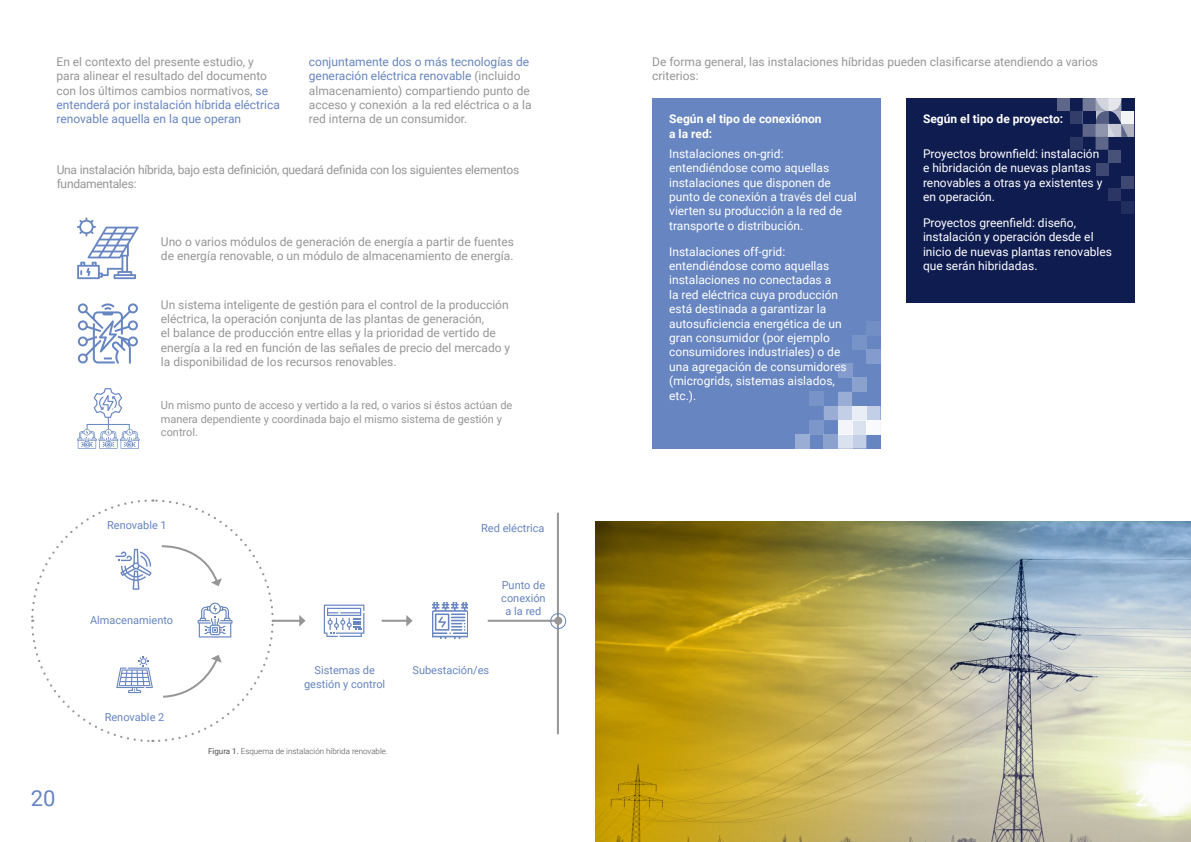
<style>
.page{position:relative;width:1191px;height:842px;background:#fff}
.page>*{position:absolute;margin:0;border:0;box-sizing:border-box;transform-origin:0 0}
.t1{font:22px "Roboto";color:#6785c1}
.t2{font:22px "Roboto";color:#fff}
.Texto{font:12px/14.4px "Roboto";color:#fff}
.Texto-2{font:12px/14.4px "Roboto";color:#969696}
.parrafo{font:12px/14.4px "Roboto";color:#969696}
.Texto-3{font:12px/14.4px "Roboto";letter-spacing:-.02em;color:#969696}
.Texto-4{font:700 12px "Roboto";color:#fff}
.Texto-5{font:11px/13.2px "Roboto";color:#969696}
.Texto-6{font:11px/13.2px "Roboto";color:#6785c1;text-align:center}
.pie_de_gráfico{font:300 8px "Roboto";color:#505050}
.s1{color:#6785c1}
.s2{font-weight:400}
</style>
<div class="page">
<div style="left:652px;top:98px;width:228px;height:350px;background:#6785c1"></div>
<div style="left:906px;top:98px;width:228px;height:205px;background:#0f1c50"></div>
<svg style="left:77px;top:388px;width:63px;height:61px"></svg>
<hr style="left:87px;top:424px;width:43px;height:1px;background:#6785c1">
<svg style="left:77px;top:303px;width:61px;height:61px"></svg>
<svg style="left:77px;top:217px;width:62px;height:62px"></svg>
<hr style="left:274px;top:620px;width:27px;height:2px;background:#969696">
<svg style="left:299px;top:615px;width:6px;height:12px"></svg>
<hr style="left:488px;top:620px;width:70px;height:2px;background:#969696">
<div style="left:554px;top:617px;width:8px;height:8px;background:#969696;border-radius:50%"></div>
<hr style="left:557px;top:513px;width:2px;height:221px;background:#969696">
<svg style="left:31px;top:499px;width:244px;height:243px"></svg>
<svg style="left:324px;top:605px;width:40px;height:32px"></svg>
<svg style="left:432px;top:603px;width:36px;height:36px"></svg>
<div style="left:550px;top:613px;width:16px;height:16px;border:1px solid #6785c1;border-radius:50%"></div>
<hr style="left:382px;top:620px;width:26px;height:2px;background:#969696">
<svg style="left:406px;top:615px;width:6px;height:12px"></svg>
<img style="left:595px;top:521px;width:596px;height:321px">
<div style="left:1056px;top:98px;width:13px;height:13px;background:#5e6689"></div>
<div style="left:1069px;top:111px;width:13px;height:13px;background:#323d6a"></div>
<div style="left:1069px;top:137px;width:13px;height:13px;background:#2b3664"></div>
<div style="left:1108px;top:150px;width:13px;height:13px;background:#485279"></div>
<div style="left:1108px;top:188px;width:13px;height:13px;background:#2b3664"></div>
<div style="left:1095px;top:163px;width:13px;height:13px;background:#3e4872"></div>
<div style="left:1121px;top:176px;width:13px;height:12px;background:#3e4872"></div>
<div style="left:1121px;top:201px;width:13px;height:13px;background:#212d5d"></div>
<svg style="left:1082px;top:98px;width:52px;height:52px"></svg>
<div style="left:1082px;top:111px;width:13px;height:13px;background:#0f1c50"></div>
<svg style="left:823px;top:392px;width:57px;height:56px"></svg>
<div style="left:795px;top:434px;width:14px;height:14px;background:#99add5"></div>
<div style="left:809px;top:420px;width:14px;height:14px;background:#7d97ca"></div>
<div style="left:809px;top:392px;width:14px;height:14px;background:#7893c8"></div>
<div style="left:852px;top:406px;width:14px;height:14px;background:#e9eef6"></div>
<div style="left:838px;top:434px;width:14px;height:14px;background:#dae2ef"></div>
<div style="left:852px;top:378px;width:14px;height:14px;background:#8ba2cf"></div>
<div style="left:823px;top:434px;width:15px;height:14px;background:#8ba2cf"></div>
<div style="left:852px;top:420px;width:14px;height:14px;background:#dae2ef"></div>
<div style="left:852px;top:335px;width:14px;height:14px;background:#7893c8"></div>
<div style="left:838px;top:420px;width:14px;height:14px;background:#f3f5fa"></div>
<div style="left:838px;top:363px;width:14px;height:15px;background:#849ccd"></div>
<div style="left:866px;top:349px;width:14px;height:14px;background:#849ccd"></div>
<div style="left:866px;top:321px;width:14px;height:14px;background:#728ec5"></div>
<div style="left:866px;top:420px;width:14px;height:14px;background:#f8fafc"></div>
<p class="parrafo" style="left:57px;top:54px;width:225px">En el contexto del presente estudio, y para alinear el resultado del documento con los últimos cambios normativos, <span class="s1">se entenderá por instalación híbrida eléctrica renovable aquella en la que operan</span></p>
<p class="parrafo" style="left:309px;top:54px;width:224px"><span class="s1">conjuntamente dos o más tecnologías de generación eléctrica renovable</span> (incluido almacenamiento) compartiendo punto de acceso y conexión a la red eléctrica o a la red interna de un consumidor.</p>
<p class="Texto-3" style="left:57px;top:162px;width:464px">Una instalación híbrida, bajo esta definición, quedará definida con los siguientes elementos fundamentales:</p>
<p class="Texto-2" style="left:161px;top:234px;width:354px">Uno o varios módulos de generación de energía a partir de fuentes de energía renovable, o un módulo de almacenamiento de energía.</p>
<p class="Texto-2" style="left:161px;top:297px;width:351px">Un sistema inteligente de gestión para el control de la producción eléctrica, la operación conjunta de las plantas de generación,<br>el balance de producción entre ellas y la prioridad de vertido de energía a la red en función de las señales de precio del mercado y la disponibilidad de los recursos renovables.</p>
<p class="Texto-5" style="left:161px;top:398px;width:353px">Un mismo punto de acceso y vertido a la red, o varios si éstos actúan de manera dependiente y coordinada bajo el mismo sistema de gestión y control.</p>
<h1 class="t1" style="left:31px;top:783px;width:26px">20</h1>
<p class="Texto-6" style="left:107px;top:518px;width:61px">Renovable 1</p>
<p class="Texto-6" style="left:90px;top:613px;width:85px">Almacenamiento</p>
<p class="Texto-6" style="left:105px;top:710px;width:61px">Renovable 2</p>
<p class="Texto-6" style="left:304px;top:663px;width:83px">Sistemas de gestión y control</p>
<p class="pie_de_gráfico" style="left:208px;top:746px;width:181px"><span class="s2">Figura 1.</span> Esquema de instalación híbrida renovable.</p>
<p class="Texto-6" style="left:481px;top:521px;width:65px">Red eléctrica</p>
<p class="Texto-6" style="left:501px;top:578px;width:46px">Punto de conexión a la red</p>
<p class="Texto-6" style="left:412px;top:663px;width:78px">Subestación/es</p>
<p class="Texto-2" style="left:652px;top:54px;width:447px">De forma general, las instalaciones híbridas pueden clasificarse atendiendo a varios criterios:</p>
<p class="Texto-4" style="left:669px;top:111px;width:154px">Según el tipo de conexiónon</p>
<p class="Texto-4" style="left:923px;top:111px;width:142px">Según el tipo de proyecto:</p>
<p class="Texto-4" style="left:669px;top:125px;width:44px">a la red:</p>
<p class="Texto" style="left:669px;top:146px;width:189px">Instalaciones on-grid: entendiéndose como aquellas instalaciones que disponen de punto de conexión a través del cual vierten su producción a la red de transporte o distribución.</p>
<p class="Texto" style="left:669px;top:244px;width:179px">Instalaciones off-grid: entendiéndose como aquellas instalaciones no conectadas a<br>la red eléctrica cuya producción está destinada a garantizar la autosuficiencia energética de un gran consumidor (por ejemplo consumidores industriales) o de una agregación de consumidores (microgrids, sistemas aislados, etc.).</p>
<p class="Texto" style="left:923px;top:146px;width:181px">Proyectos brownfield: instalación e hibridación de nuevas plantas renovables a otras ya existentes y en operación.</p>
<p class="Texto" style="left:923px;top:215px;width:191px">Proyectos greenfield: diseño, instalación y operación desde el inicio de nuevas plantas renovables que serán hibridadas.</p>
<p class="t2" style="left:1135px;top:783px;width:26px">21</p>
</div>
